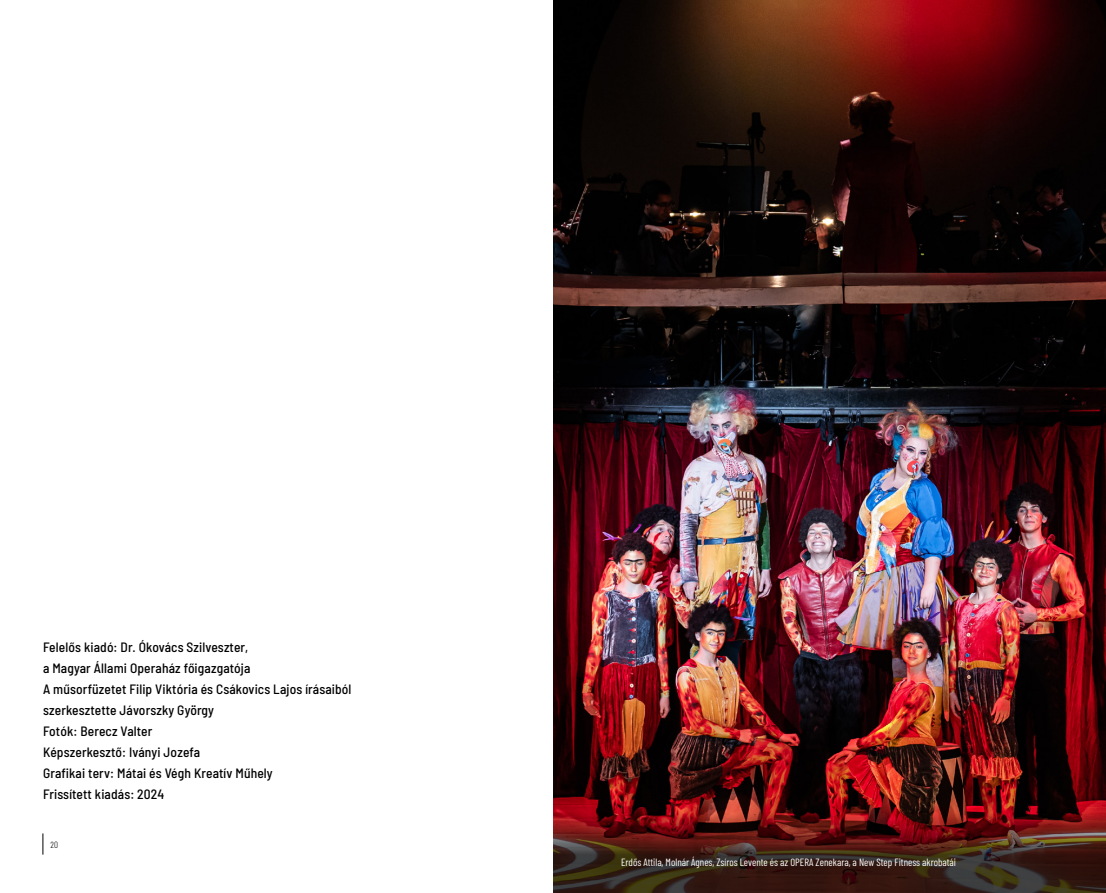
<style>
.page{position:relative;width:1106px;height:893px;background:#fff}
.page>*{position:absolute;margin:0;border:0;box-sizing:border-box;transform-origin:0 0}
.t1{font:500 semi-condensed 13.5px/21px "Barlow";letter-spacing:.01em;color:#000}
.t2{font:10.5px "Barlow Condensed";color:#fff}
.t3{font:300 9px "Barlow Condensed";color:#000}
</style>
<div class="page">
<svg style="left:43px;top:833px;width:1px;height:22px"></svg>
<img style="left:553px;top:0;width:553px;height:893px">
<img style="left:553px;top:806px;width:552px;height:87px">
<div style="left:587px;top:844px;width:360px;height:36px;background:#000;opacity:.87"></div>
<p class="t1" style="left:43px;top:635px;width:310px">Felelős kiadó: Dr. Ókovács Szilveszter,<br>a Magyar Állami Operaház főigazgatója<br>A műsorfüzetet Filip Viktória és Csákovics Lajos írásaiból szerkesztette Jávorszky György<br>Fotók: Berecz Valter<br>Képszerkesztő: Iványi Jozefa<br>Grafikai terv: Mátai és Végh Kreatív Műhely<br>Frissített kiadás: 2024</p>
<p class="t3" style="left:51px;top:839px;width:9px">20</p>
<p class="t2" style="left:621px;top:854px;width:336px">Erdős Attila, Molnár Ágnes, Zsíros Levente és az OPERA Zenekara, a New Step Fitness akrobatái</p>
</div>
